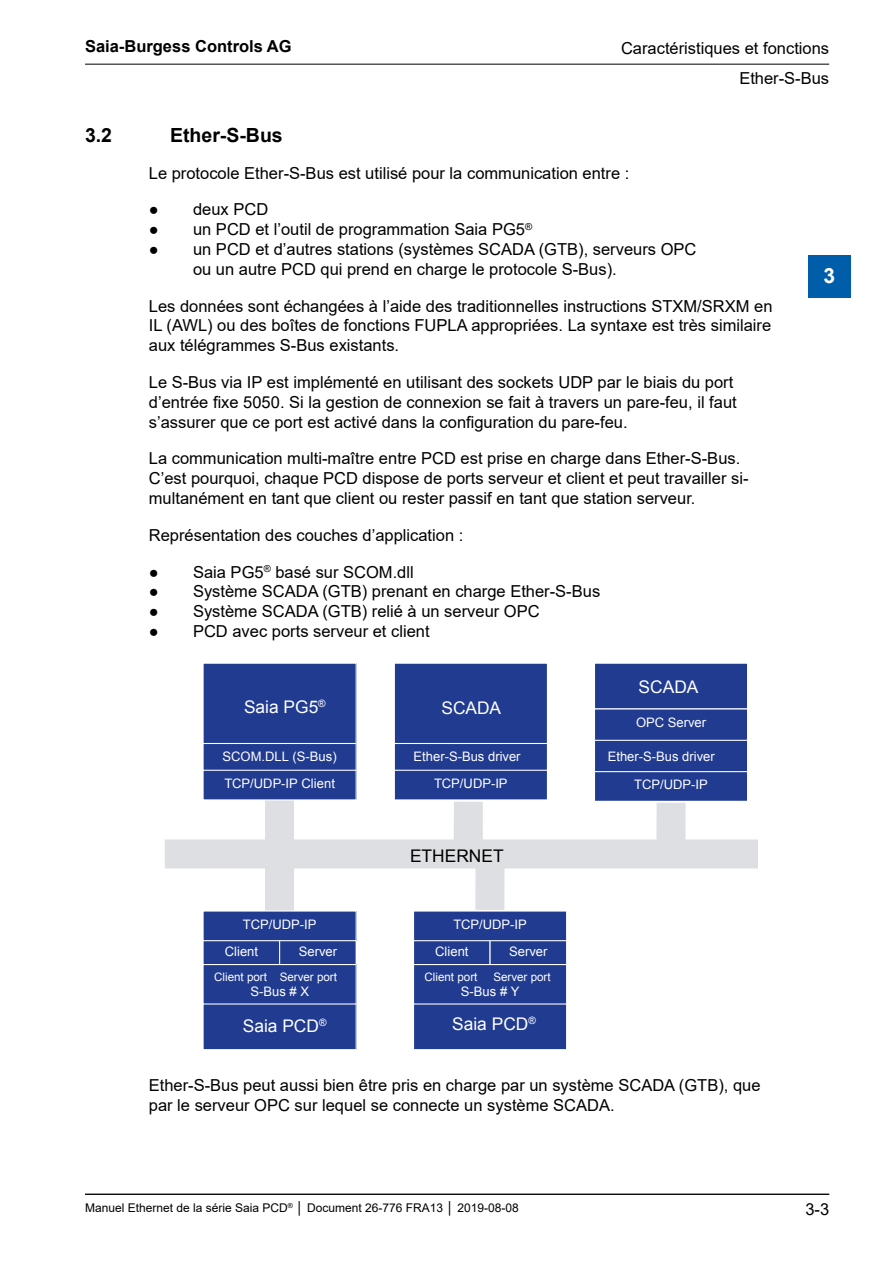
<style>
.page{position:relative;width:893px;height:1263px;background:#fff}
.page>*{position:absolute;margin:0;border:0;box-sizing:border-box;transform-origin:0 0}
.t1{font:700 21px "Arial";color:#fff}
.Ueberschrift_2{font:700 19.5px "Arial";color:#000}
.t2{font:17.4px "Arial";color:#fff}
.t3{font:17.4px "Arial";letter-spacing:.005em;color:#000}
.Fliesstext_-_15_mm{font:16.5px/19.8px "Arial";color:#000}
.t4{font:700 16.5px "Arial";color:#000}
.t5{font:13.05px "Arial";color:#fff}
.t6{font:12px "Arial";color:#000}
.t7{font:11.7px "Arial";letter-spacing:-.005em;color:#fff}
</style>
<div class="page">
<hr style="left:85px;top:64px;width:744px;height:1px;background:#000">
<hr style="left:85px;top:1194px;width:744px;height:1px;background:#000">
<div style="left:808px;top:255px;width:42px;height:43px;background:#005da9"></div>
<div style="left:203px;top:663px;width:153px;height:89px;background:#203b90"></div>
<div style="left:203px;top:663px;width:154px;height:90px;border:1px solid #fff"></div>
<div style="left:203px;top:743px;width:153px;height:30px;background:#203b90"></div>
<div style="left:203px;top:743px;width:154px;height:31px;border:1px solid #fff"></div>
<div style="left:394px;top:663px;width:153px;height:89px;background:#203b90"></div>
<div style="left:394px;top:663px;width:154px;height:90px;border:1px solid #fff"></div>
<div style="left:394px;top:743px;width:153px;height:30px;background:#203b90"></div>
<div style="left:394px;top:743px;width:154px;height:31px;border:1px solid #fff"></div>
<div style="left:203px;top:1000px;width:153px;height:50px;background:#203b90"></div>
<div style="left:203px;top:1000px;width:154px;height:50px;border:1px solid #fff"></div>
<div style="left:203px;top:938px;width:77px;height:29px;background:#203b90"></div>
<div style="left:165px;top:839px;width:593px;height:29px;background:#dddfe2"></div>
<div style="left:265px;top:799px;width:29px;height:115px;background:#dddfe2"></div>
<div style="left:280px;top:938px;width:76px;height:29px;background:#203b90"></div>
<div style="left:279px;top:937px;width:78px;height:31px;border:1px solid #fff"></div>
<div style="left:203px;top:964px;width:153px;height:40px;background:#203b90"></div>
<div style="left:203px;top:964px;width:154px;height:40px;border:1px solid #fff"></div>
<div style="left:414px;top:1000px;width:153px;height:50px;background:#203b90"></div>
<div style="left:413px;top:1000px;width:154px;height:50px;border:1px solid #fff"></div>
<div style="left:414px;top:938px;width:76px;height:29px;background:#203b90"></div>
<div style="left:490px;top:938px;width:77px;height:29px;background:#203b90"></div>
<div style="left:489px;top:937px;width:78px;height:31px;border:1px solid #fff"></div>
<div style="left:414px;top:964px;width:153px;height:40px;background:#203b90"></div>
<div style="left:413px;top:964px;width:154px;height:40px;border:1px solid #fff"></div>
<div style="left:475px;top:854px;width:30px;height:56px;background:#dddfe2"></div>
<div style="left:594px;top:663px;width:154px;height:46px;background:#203b90"></div>
<div style="left:594px;top:663px;width:154px;height:46px;border:1px solid #fff"></div>
<div style="left:594px;top:740px;width:154px;height:33px;background:#203b90"></div>
<div style="left:594px;top:740px;width:154px;height:34px;border:1px solid #fff"></div>
<div style="left:203px;top:911px;width:153px;height:30px;background:#203b90"></div>
<div style="left:203px;top:910px;width:154px;height:31px;border:1px solid #fff"></div>
<div style="left:394px;top:770px;width:153px;height:30px;background:#203b90"></div>
<div style="left:394px;top:770px;width:154px;height:30px;border:1px solid #fff"></div>
<div style="left:594px;top:772px;width:154px;height:29px;background:#203b90"></div>
<div style="left:594px;top:771px;width:154px;height:31px;border:1px solid #fff"></div>
<div style="left:414px;top:911px;width:153px;height:30px;background:#203b90"></div>
<div style="left:413px;top:910px;width:154px;height:31px;border:1px solid #fff"></div>
<div style="left:203px;top:770px;width:153px;height:30px;background:#203b90"></div>
<div style="left:203px;top:770px;width:154px;height:30px;border:1px solid #fff"></div>
<div style="left:594px;top:709px;width:154px;height:31px;background:#203b90"></div>
<div style="left:594px;top:708px;width:154px;height:33px;border:1px solid #fff"></div>
<div style="left:454px;top:802px;width:29px;height:56px;background:#dddfe2"></div>
<div style="left:656px;top:803px;width:30px;height:56px;background:#dddfe2"></div>
<p class="t4" style="left:85px;top:35px;width:208px">Saia-Burgess Controls AG</p>
<p class="Fliesstext_-_15_mm" style="left:621px;top:38px;width:210px">Caractéristiques et fonctions</p>
<p class="Fliesstext_-_15_mm" style="left:739px;top:68px;width:91px">Ether-S-Bus</p>
<p class="Ueberschrift_2" style="left:85px;top:121px;width:29px">3.2</p>
<p class="Ueberschrift_2" style="left:170px;top:121px;width:114px">Ether-S-Bus</p>
<p class="Fliesstext_-_15_mm" style="left:149px;top:163px;width:482px">Le protocole Ether-S-Bus est utilisé pour la communication entre :</p>
<p class="Fliesstext_-_15_mm" style="left:149px;top:200px;width:121px">● deux PCD</p>
<p class="Fliesstext_-_15_mm" style="left:149px;top:219px;width:385px">● un PCD et l’outil de programmation Saia PG5<sup>®</sup></p>
<p class="Fliesstext_-_15_mm" style="left:193px;top:239px;width:505px;text-indent:-44px">● un PCD et d’autres stations (systèmes SCADA (GTB), serveurs OPC ou un autre PCD qui prend en charge le protocole S-Bus).</p>
<p class="Fliesstext_-_15_mm" style="left:149px;top:296px;width:625px;text-align:justify">Les données sont échangées à l’aide des traditionnelles instructions STXM/SRXM en IL (AWL) ou des boîtes de fonctions FUPLA appropriées. La syntaxe est très similaire aux télégrammes S-Bus existants.</p>
<p class="Fliesstext_-_15_mm" style="left:149px;top:372px;width:589px">Le S-Bus via IP est implémenté en utilisant des sockets UDP par le biais du port d’entrée fixe 5050. Si la gestion de connexion se fait à travers un pare-feu, il faut s’assurer que ce port est activé dans la configuration du pare-feu.</p>
<p class="Fliesstext_-_15_mm" style="left:149px;top:449px;width:601px">La communication multi-maître entre PCD est prise en charge dans Ether-S-Bus.<br>C’est pourquoi, chaque PCD dispose de ports serveur et client et peut travailler si&shy;multanément en tant que client ou rester passif en tant que station serveur.</p>
<p class="Fliesstext_-_15_mm" style="left:149px;top:525px;width:316px">Représentation des couches d’application :</p>
<p class="Fliesstext_-_15_mm" style="left:149px;top:562px;width:266px">● Saia PG5<sup>®</sup> basé sur SCOM.dll</p>
<p class="Fliesstext_-_15_mm" style="left:149px;top:582px;width:453px">● Système SCADA (GTB) prenant en charge Ether-S-Bus</p>
<p class="Fliesstext_-_15_mm" style="left:149px;top:601px;width:392px">● Système SCADA (GTB) relié à un serveur OPC</p>
<p class="Fliesstext_-_15_mm" style="left:149px;top:621px;width:282px">● PCD avec ports serveur et client</p>
<p class="t2" style="left:639px;top:676px;width:61px">SCADA</p>
<p class="t2" style="left:244px;top:695px;width:83px">Saia PG5<sup>®</sup></p>
<p class="t5" style="left:222px;top:748px;width:116px">SCOM.DLL (S-Bus)</p>
<p class="t2" style="left:441px;top:696px;width:61px">SCADA</p>
<p class="t5" style="left:414px;top:748px;width:108px">Ether-S-Bus driver</p>
<p class="t5" style="left:636px;top:713px;width:72px">OPC Server</p>
<p class="t5" style="left:608px;top:747px;width:108px">Ether-S-Bus driver</p>
<p class="t5" style="left:224px;top:775px;width:112px">TCP/UDP-IP Client</p>
<p class="t5" style="left:434px;top:775px;width:75px">TCP/UDP-IP</p>
<p class="t5" style="left:634px;top:776px;width:75px">TCP/UDP-IP</p>
<p class="t3" style="left:410px;top:845px;width:95px">ETHERNET</p>
<p class="t5" style="left:243px;top:916px;width:75px">TCP/UDP-IP</p>
<p class="t5" style="left:453px;top:916px;width:75px">TCP/UDP-IP</p>
<p class="t5" style="left:225px;top:942px;width:35px">Client</p>
<p class="t5" style="left:299px;top:942px;width:40px">Server</p>
<p class="t7" style="left:214px;top:969px;width:124px">Client port Server port</p>
<p class="t5" style="left:250px;top:983px;width:60px">S-Bus # X</p>
<p class="t5" style="left:435px;top:942px;width:35px">Client</p>
<p class="t5" style="left:509px;top:942px;width:40px">Server</p>
<p class="t7" style="left:425px;top:969px;width:54px">Client port</p>
<p class="t7" style="left:493px;top:969px;width:59px">Server port</p>
<p class="t5" style="left:461px;top:983px;width:60px">S-Bus # Y</p>
<p class="t2" style="left:243px;top:1014px;width:85px">Saia PCD<sup>®</sup></p>
<p class="t2" style="left:452px;top:1013px;width:85px">Saia PCD<sup>®</sup></p>
<p class="Fliesstext_-_15_mm" style="left:149px;top:1075px;width:613px">Ether-S-Bus peut aussi bien être pris en charge par un système SCADA (GTB), que par le serveur OPC sur lequel se connecte un système SCADA.</p>
<p class="t6" style="left:85px;top:1200px;width:435px">Manuel Ethernet de la série Saia PCD<sup>®</sup> │ Document 26-776 FRA13 │ 2019-08-08</p>
<p class="t1" style="left:823px;top:261px;width:13px">3</p>
<p class="Fliesstext_-_15_mm" style="left:805px;top:1200px;width:25px">3-3</p>
</div>
